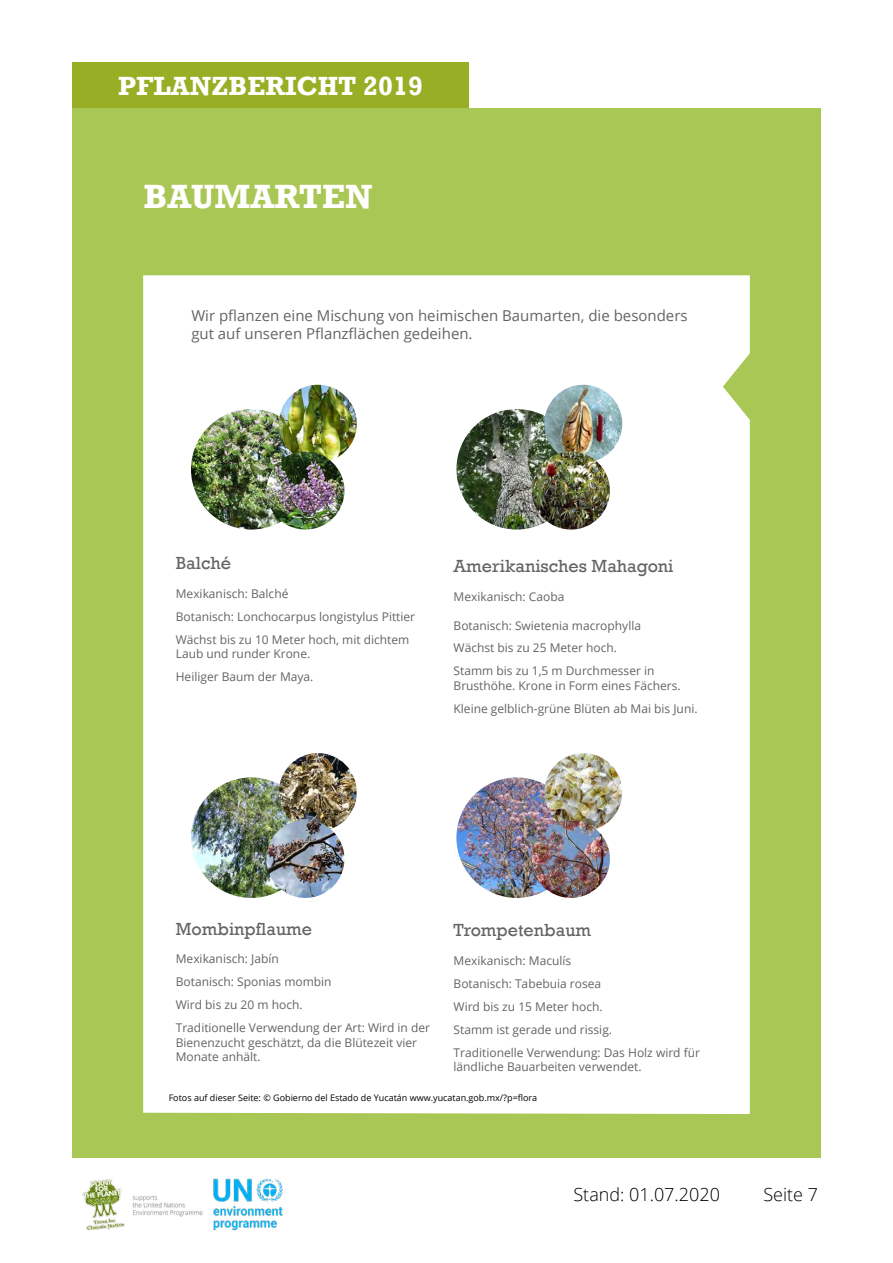
<style>
.page{position:relative;width:893px;height:1263px;background:#fff}
.page>*{position:absolute;margin:0;border:0;box-sizing:border-box;transform-origin:0 0}
.t1{font:700 34.5px "Rockwell";color:#fff}
.t2{font:700 27px "Rockwell";color:#fff}
.t3{font:18px "Rockwell";color:#646464}
.t4{font:300 18px "Open Sans";color:#000}
.t5{font:15px/18px "Open Sans";color:#646464}
.t6{font:12px/23px "Open Sans";color:#646464}
.t7{font:9px "Open Sans";color:#000}
</style>
<div class="page">
<img style="left:82px;top:1178px;width:201px;height:53px">
<div style="left:72px;top:108px;width:749px;height:1050px;background:#a9c755"></div>
<div style="left:143px;top:275px;width:607px;height:839px;background:#fff"></div>
<div style="left:72px;top:63px;width:397px;height:45px;background:#97ae25"></div>
<img style="left:191px;top:409px;width:120px;height:120px;border-radius:60px">
<img style="left:279px;top:385px;width:78px;height:78px;border-radius:39px">
<img style="left:266px;top:451px;width:78px;height:78px;border-radius:39px">
<img style="left:456px;top:409px;width:121px;height:120px;border-radius:60px">
<img style="left:544px;top:385px;width:78px;height:78px;border-radius:39px">
<img style="left:532px;top:451px;width:78px;height:78px;border-radius:39px">
<img style="left:191px;top:777px;width:120px;height:121px;border-radius:60px">
<img style="left:279px;top:753px;width:78px;height:78px;border-radius:39px">
<img style="left:266px;top:820px;width:78px;height:78px;border-radius:39px">
<img style="left:456px;top:777px;width:121px;height:121px;border-radius:60px">
<img style="left:544px;top:753px;width:78px;height:78px;border-radius:39px">
<img style="left:532px;top:820px;width:78px;height:78px;border-radius:39px">
<h2 class="t2" style="left:118px;top:70px;width:306px">PFLANZBERICHT 2019</h2>
<h1 class="t1" style="left:144px;top:176px;width:231px">BAUMARTEN</h1>
<p class="t5" style="left:191px;top:306px;width:498px">Wir pflanzen eine Mischung von heimischen Baumarten, die besonders gut auf unseren Pflanzflächen gedeihen.</p>
<h3 class="t3" style="left:176px;top:553px;width:57px">Balché</h3>
<p class="t6" style="left:176px;top:582px;width:241px">Mexikanisch: Balché<br>Botanisch: Lonchocarpus longistylus Pittier<br>Wächst bis zu 10 Meter hoch, mit dichtem</p>
<p class="t6" style="left:176px;top:642px;width:139px">Laub und runder Krone.<br>Heiliger Baum der Maya.</p>
<h3 class="t3" style="left:454px;top:555px;width:221px">Amerikanisches Mahagoni</h3>
<p class="t6" style="left:454px;top:585px;width:112px">Mexikanisch: Caoba</p>
<p class="t6" style="left:454px;top:613px;width:202px">Botanisch: Swietenia macrophylla<br>Wächst bis zu 25 Meter hoch.<br>Stamm bis zu 1,5 m Durchmesser in</p>
<p class="t6" style="left:454px;top:674px;width:246px">Brusthöhe. Krone in Form eines Fächers.<br>Kleine gelblich-grüne Blüten ab Mai bis Juni.</p>
<h3 class="t3" style="left:176px;top:918px;width:138px">Mombinpflaume</h3>
<p class="t6" style="left:176px;top:947px;width:256px">Mexikanisch: Jabín<br>Botanisch: Sponias mombin<br>Wird bis zu 20 m hoch.<br>Traditionelle Verwendung der Art: Wird in der</p>
<p class="t6" style="left:176px;top:1035px;width:243px;line-height:14.4px">Bienenzucht geschätzt, da die Blütezeit vier<br>Monate anhält.</p>
<p class="t7" style="left:169px;top:1092px;width:370px">Fotos auf dieser Seite: © Gobierno del Estado de Yucatán www.yucatan.gob.mx/?p=flora</p>
<h3 class="t3" style="left:454px;top:920px;width:139px">Trompetenbaum</h3>
<p class="t6" style="left:454px;top:949px;width:248px">Mexikanisch: Maculís<br>Botanisch: Tabebuia rosea<br>Wird bis zu 15 Meter hoch.<br>Stamm ist gerade und rissig.<br>Traditionelle Verwendung: Das Holz wird für</p>
<p class="t6" style="left:454px;top:1055px;width:189px">ländliche Bauarbeiten verwendet.</p>
<h3 class="t4" style="left:573px;top:1182px;width:148px">Stand: 01.07.2020</h3>
<h3 class="t4" style="left:763px;top:1182px;width:56px">Seite 7</h3>
</div>
